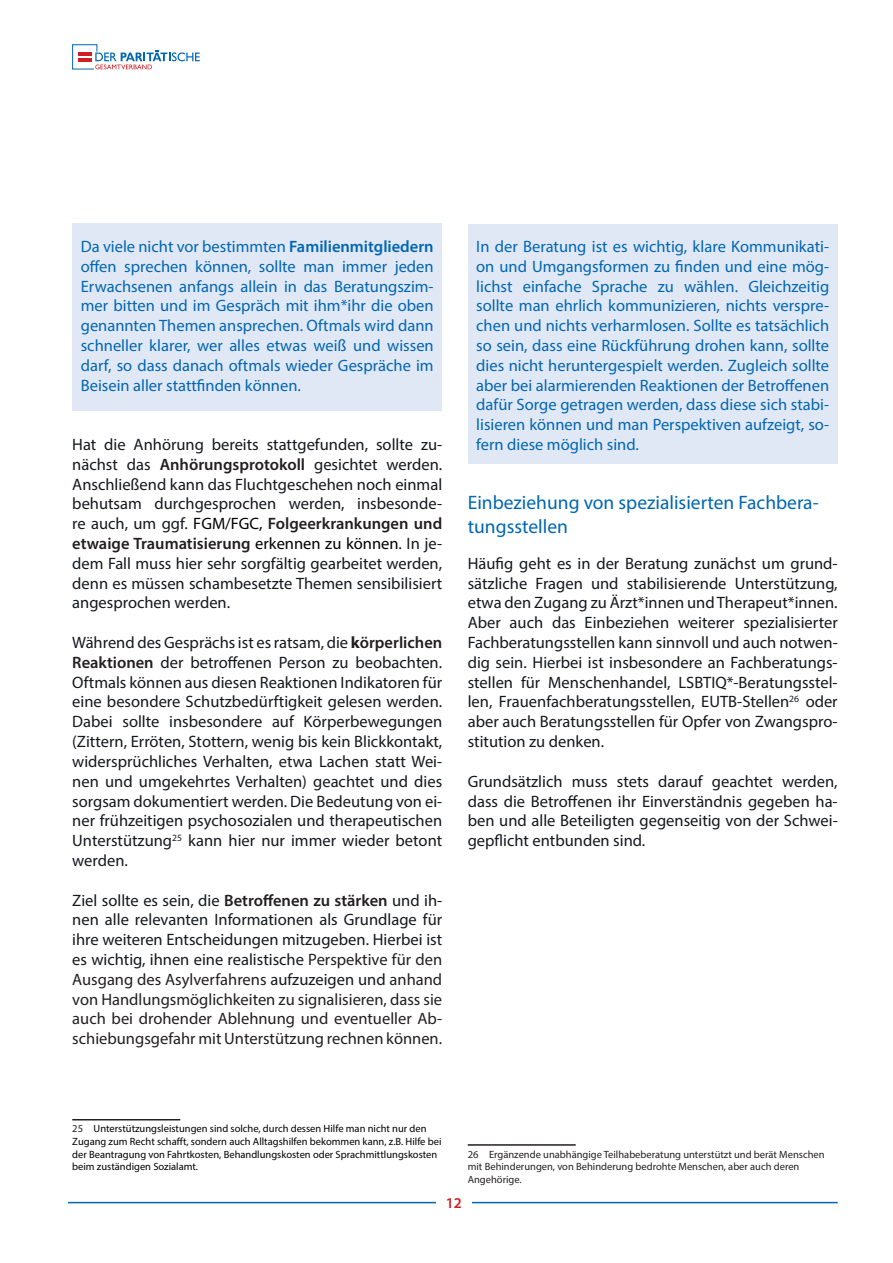
<style>
.page{position:relative;width:893px;height:1263px;background:#fff}
.page>*{position:absolute;margin:0;border:0;box-sizing:border-box;transform-origin:0 0}
.t1{font:19.5px/23.4px "Myriad Pro";color:#0166b3}
.t2{font:16.5px/19.8px "Myriad Pro";color:#15181c;text-align:justify}
.t3{font:16.5px/19.8px "Myriad Pro";color:#0166b3;text-align:justify}
.t4{font:16.5px/19.8px "Myriad Pro";color:#231f20;text-align:justify}
.t5{font:600 15px "Myriad Pro";color:#d01e25}
.t6{font:10.5px/12.6px "Myriad Pro";color:#000001}
.t7{font:10.5px/12.6px "Myriad Pro";color:#231f20}
.s1{font-weight:600}
.s2{font-weight:600;color:#231f20}
.s3{color:#000001}
.s4{font-weight:700;color:#231f20}
.s5{color:#15181c}
.s6{color:#231f20}
</style>
<div class="page">
<hr style="left:68px;top:1202px;width:770px;height:1px;background:#0166b3">
<div style="left:436px;top:1197px;width:36px;height:26px;background:#fff"></div>
<svg style="left:72px;top:44px;width:128px;height:25px"></svg>
<div style="left:72px;top:223px;width:370px;height:187px;background:#e1e8f5"></div>
<div style="left:468px;top:224px;width:370px;height:239px;background:#e1e8f5"></div>
<hr style="left:72px;top:1119px;width:108px;height:1px;background:#231f20">
<hr style="left:468px;top:1144px;width:108px;height:2px;background:#231f20">
<p class="t3" style="left:81px;top:236px;width:354px">Da viele nicht vor bestimmten <span class="s1">Familienmitgliedern </span>offen sprechen können, sollte man immer jeden Erwachsenen anfangs allein in das Beratungszim&shy;mer bitten und im Gespräch mit ihm*ihr die oben genannten Themen ansprechen. Oftmals wird dann schneller klarer, wer alles etwas weiß und wissen darf, so dass danach oftmals wieder Gespräche im Beisein aller stattfinden können.</p>
<p class="t3" style="left:476px;top:236px;width:354px">In der Beratung ist es wichtig, klare Kommunikati&shy;on und Umgangsformen zu finden und eine mög&shy;lichst einfache Sprache zu wählen. Gleichzeitig sollte man ehrlich kommunizieren, nichts verspre&shy;chen und nichts verharmlosen. Sollte es tatsächlich so sein, dass eine Rückführung drohen kann, sollte dies nicht heruntergespielt werden. Zugleich sollte aber bei alarmierenden Reaktionen der Betroffenen dafür Sorge getragen werden, dass diese sich stabi&shy;lisieren können und man Perspektiven aufzeigt, so-</p>
<p class="t2" style="left:72px;top:434px;width:371px">Hat die Anhörung bereits stattgefunden, sollte zu-</p>
<p class="t3" style="left:476px;top:434px;width:164px">fern diese möglich sind.</p>
<p class="t2" style="left:72px;top:454px;width:371px">nächst das <span class="s2">Anhörungsprotokoll</span> gesichtet werden.<br>Anschließend kann das Fluchtgeschehen noch einmal behutsam durchgesprochen werden, insbesonde&shy;re auch, um ggf. <span class="s3">FGM/FGC,</span> <span class="s2">Folgeerkrankungen und etwaige Traumatisierung</span> <span class="s3">erkennen zu können</span>. In je&shy;dem Fall muss hier sehr sorgfältig gearbeitet werden, denn es müssen schambesetzte Themen sensibilisiert angesprochen werden.</p>
<p class="t2" style="left:72px;top:632px;width:371px">Während des Gesprächs ist es ratsam, die <span class="s4">k</span><span class="s2">örperlichen Reaktionen</span> der betroffenen Person zu beobachten.<br>Oftmals können aus diesen Reaktionen Indikatoren für eine besondere Schutzbedürftigkeit gelesen werden.<br>Dabei sollte insbesondere auf Körperbewegungen (Zittern, Erröten, Stottern, wenig bis kein Blickkontakt, widersprüchliches Verhalten, etwa Lachen statt Wei&shy;nen und umgekehrtes Verhalten) geachtet und dies sorgsam dokumentiert werden. Die Bedeutung von ei&shy;ner frühzeitigen psychosozialen und therapeutischen Unterstützung<sup>25</sup> kann hier nur immer wieder betont werden.</p>
<p class="t4" style="left:72px;top:890px;width:371px"><span class="s5">Ziel sollte es sein, die</span> <span class="s1">Betroffenen zu stärken</span> <span class="s5">und ih&shy;nen alle relevanten Informationen als Grundlage für ihre weiteren Entscheidungen mitzugeben. Hierbei ist es wichtig, ihnen eine realistische</span> Perspektive für den Ausgang des Asylverfahrens <span class="s5">aufzuzeigen und</span> anhand von Handlungsmöglichkeiten zu signalisieren, dass sie auch bei drohender Ablehnung und eventueller Ab&shy;schiebungsgefahr mit Unterstützung rechnen können.</p>
<p class="t1" style="left:468px;top:491px;width:352px">Einbeziehung von spezialisierten Fachbera&shy;tungsstellen</p>
<p class="t2" style="left:468px;top:553px;width:371px">Häufig geht es in der Beratung zunächst um grund&shy;sätzliche Fragen und stabilisierende Unterstützung, etwa den Zugang zu Ärzt*innen und Therapeut*innen.<br>Aber auch das Einbeziehen weiterer spezialisierter Fachberatungsstellen kann sinnvoll und auch notwen&shy;dig sein. Hierbei ist insbesondere an Fachberatungs&shy;stellen für Menschenhandel, LSBTIQ*-Beratungsstel&shy;len, Frauenfachberatungsstellen, EUTB-Stellen<sup>26</sup> oder aber auch Beratungsstellen für Opfer von Zwangspro&shy;stitution zu denken.</p>
<p class="t2" style="left:468px;top:771px;width:371px">Grundsätzlich muss stets darauf geachtet werden, dass die Betroffenen ihr Einverständnis gegeben ha&shy;ben und alle Beteiligten gegenseitig von der Schwei&shy;gepflicht entbunden sind.</p>
<p class="t6" style="left:72px;top:1122px;width:371px"><span class="s6">25</span> Unterstützungsleistungen sind solche, durch dessen Hilfe man nicht nur den Zugang zum Recht schafft, sondern auch Alltagshilfen bekommen kann, z.B. Hilfe bei der Beantragung von Fahrtkosten, Behandlungskosten oder Sprachmittlungskosten beim zuständigen Sozialamt.</p>
<p class="t7" style="left:468px;top:1147px;width:358px">26 Ergänzende unabhängige Teilhabeberatung unterstützt und berät Menschen mit Behinderungen, von Behinderung bedrohte Menschen, aber auch deren<br>Angehörige.</p>
<p class="t5" style="left:446px;top:1193px;width:18px">12</p>
</div>
